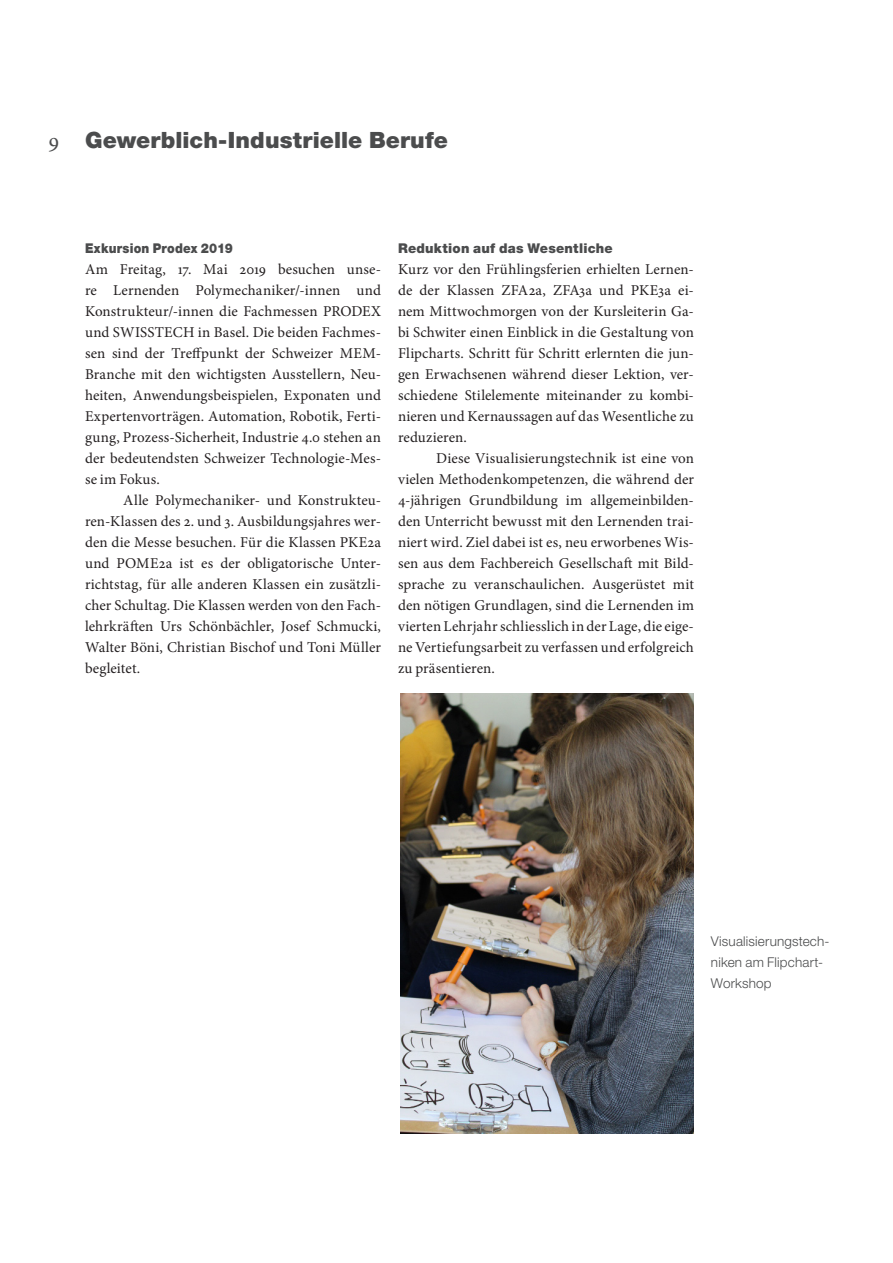
<style>
.page{position:relative;width:893px;height:1263px;background:#fff}
.page>*{position:absolute;margin:0;border:0;box-sizing:border-box;transform-origin:0 0}
.Titel_1{font:900 22.5px "Helvetica Neue LT Std";letter-spacing:.005em;color:#4b4c4d}
.Lauftext2{font:15px/21px "Minion Pro";letter-spacing:.005em;color:#231f20;text-align:justify}
.Lauftext{font:15px/21px "Minion Pro";letter-spacing:.005em;color:#231f20;text-align:justify}
.Legende{font:300 13.5px/21px "Helvetica Neue LT Std";letter-spacing:.015em;color:#4b4c4d}
.Titel_2{font:900 13.5px "Helvetica Neue LT Std";letter-spacing:.015em;color:#4b4c4d}
.Lauftext-2{font:900 13.5px "Helvetica Neue LT Std";letter-spacing:.015em;color:#4b4c4d;scale:.9 1}
.s1{font-family:"Minion Pro";font-weight:400}
</style>
<div class="page">
<img style="left:401px;top:693px;width:293px;height:440px">
<p class="Titel_1" style="left:49px;top:126px;width:401px"><span class="s1">9</span> Gewerblich-Industrielle Berufe</p>
<p class="Lauftext-2" style="left:85px;top:240px;width:166px">Exkursion Prodex 2019</p>
<p class="Lauftext" style="left:85px;top:258px;width:297px">Am Freitag, 17. Mai 2019 besuchen unse&shy;re Lernenden Polymechaniker/-innen und Konstrukteur/-innen die Fachmessen PRODEX und SWISSTECH in Basel. Die beiden Fachmes&shy;sen sind der Treffpunkt der Schweizer MEM-Branche mit den wichtigsten Ausstellern, Neu&shy;heiten, Anwendungsbeispielen, Exponaten und Expertenvorträgen. Automation, Robotik, Ferti&shy;gung, Prozess-Sicherheit, Industrie 4.0 stehen an der bedeutendsten Schweizer Technologie-Mes&shy;se im Fokus.</p>
<p class="Lauftext2" style="left:85px;top:489px;width:297px;text-indent:38px">Alle Polymechaniker- und Konstrukteu&shy;ren-Klassen des 2. und 3. Ausbildungsjahres wer&shy;den die Messe besuchen. Für die Klassen PKE2a und POME2a ist es der obligatorische Unter&shy;richtstag, für alle anderen Klassen ein zusätzli&shy;cher Schultag. Die Klassen werden von den Fach&shy;lehrkräften Urs Schönbächler, Josef Schmucki, Walter Böni, Christian Bischof und Toni Müller begleitet.</p>
<p class="Titel_2" style="left:398px;top:240px;width:216px">Reduktion auf das Wesentliche</p>
<p class="Lauftext" style="left:398px;top:258px;width:297px">Kurz vor den Frühlingsferien erhielten Lernen&shy;de der Klassen ZFA2a, ZFA3a und PKE3a ei&shy;nem Mittwochmorgen von der Kursleiterin Ga&shy;bi Schwiter einen Einblick in die Gestaltung von Flipcharts. Schritt für Schritt erlernten die jun&shy;gen Erwachsenen während dieser Lektion, ver&shy;schiedene Stilelemente miteinander zu kombi&shy;nieren und Kernaussagen auf das Wesentliche zu reduzieren.</p>
<p class="Lauftext2" style="left:398px;top:447px;width:297px;text-indent:38px">Diese Visualisierungstechnik ist eine von vielen Methodenkompetenzen, die während der 4-jährigen Grundbildung im allgemeinbilden&shy;den Unterricht bewusst mit den Lernenden trai&shy;niert wird. Ziel dabei ist es, neu erworbenes Wis&shy;sen aus dem Fachbereich Gesellschaft mit Bild&shy;sprache zu veranschaulichen. Ausgerüstet mit den nötigen Grundlagen, sind die Lernenden im vierten Lehrjahr schliesslich in der Lage, die eige&shy;ne Vertiefungsarbeit zu verfassen und erfolgreich zu präsentieren.</p>
<p class="Legende" style="left:711px;top:930px;width:120px">Visualisierungstech&shy;niken am Flipchart-<br>Workshop</p>
</div>
